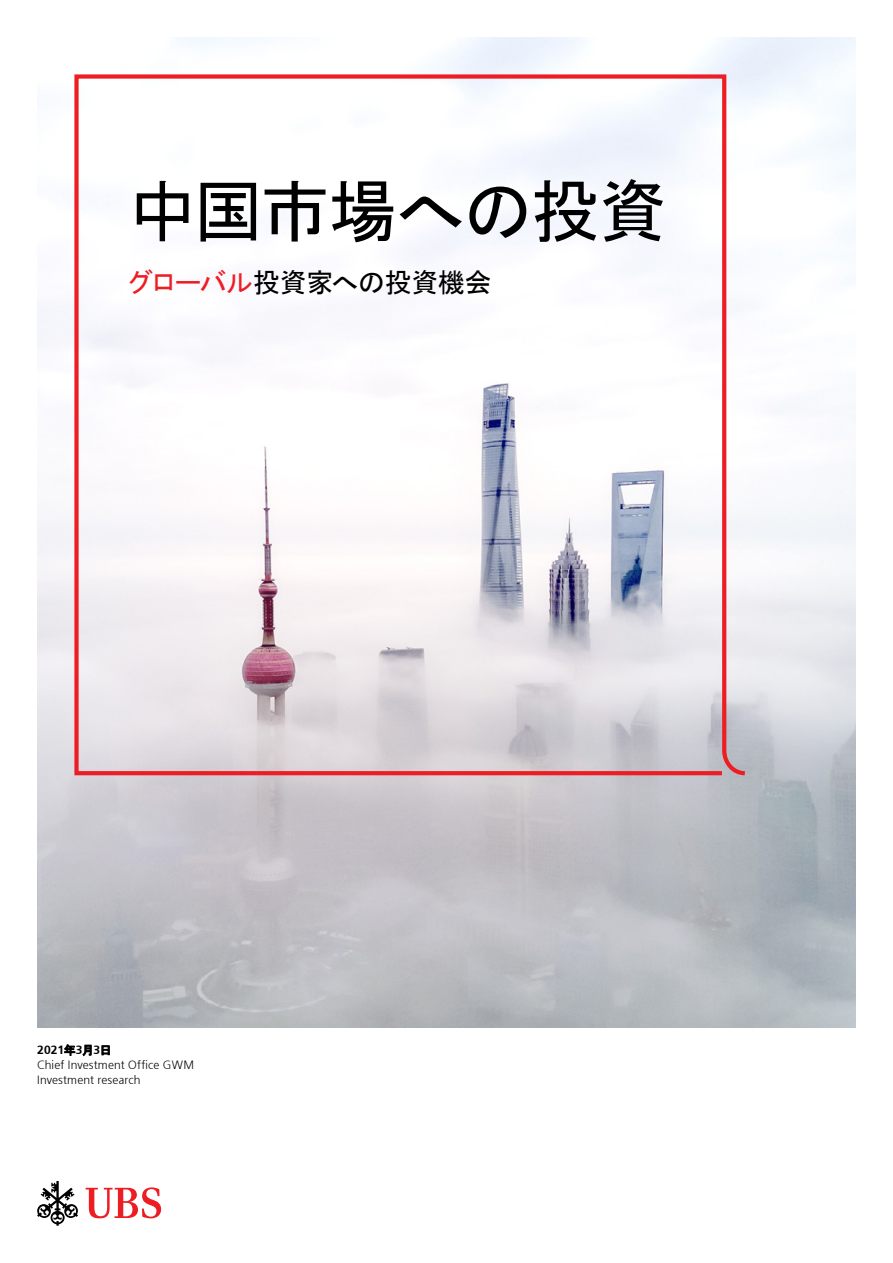
<style>
.page{position:relative;width:893px;height:1263px;background:#fff}
.page>*{position:absolute;margin:0;border:0;box-sizing:border-box;transform-origin:0 0}
.UBS_Template_Keyline{font:69px "MS P Gothic";letter-spacing:-.02em;color:#000}
.UBS_Template_Body_co{font:27px "MS P Gothic";letter-spacing:-.02em;color:#000}
.CIO_Cover_Date-Divis{font:300 12px "Frutiger 45";letter-spacing:.005em;color:#000}
.CIO_Cover_Date-Divis-2{font:300 12px "Frutiger 45";color:#000}
.s1{color:#ed1d24}
.s2{font-family:"MS P Gothic";font-weight:400}
</style>
<div class="page">
<svg style="left:37px;top:1181px;width:41px;height:45px"></svg>
<svg style="left:86px;top:1187px;width:75px;height:31px"></svg>
<svg style="left:64px;top:1044px;width:11px;height:12px"></svg>
<svg style="left:83px;top:1045px;width:9px;height:11px"></svg>
<svg style="left:102px;top:1045px;width:8px;height:10px"></svg>
<svg style="left:72px;top:72px;width:677px;height:705px"></svg>
<p class="UBS_Template_Keyline" style="left:128px;top:176px;width:541px">中国市場への投資</p>
<p class="UBS_Template_Body_co" style="left:128px;top:269px;width:365px"><span class="s1">グローバル</span>投資家への投資機会</p>
<p class="CIO_Cover_Date-Divis-2" style="left:37px;top:1043px;width:76px">2021<span class="s2">年</span>3<span class="s2">月</span>3<span class="s2">日</span></p>
<p class="CIO_Cover_Date-Divis" style="left:37px;top:1058px;width:158px">Chief Investment Office GWM</p>
<p class="CIO_Cover_Date-Divis" style="left:37px;top:1073px;width:105px">Investment research</p>
</div>
